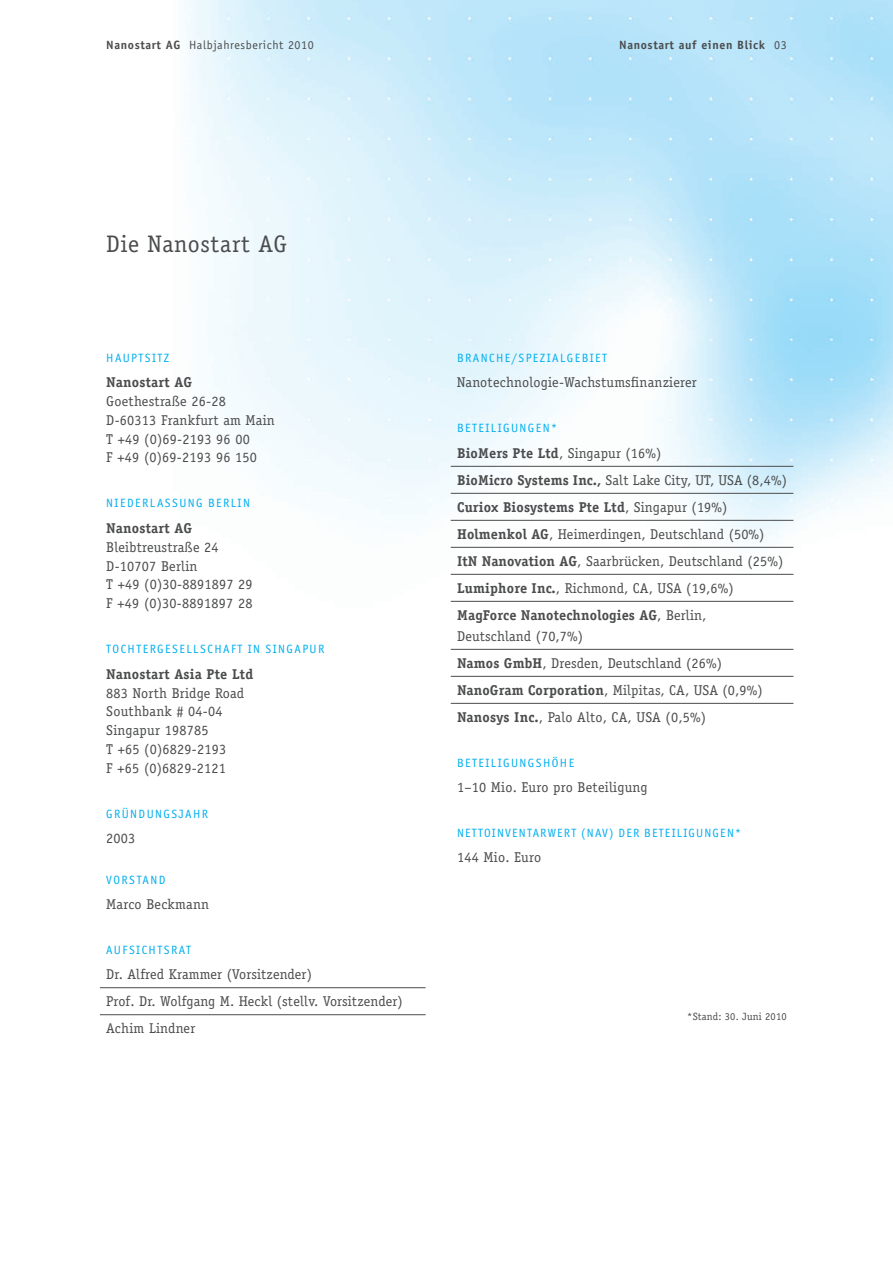
<style>
.page{position:relative;width:893px;height:1263px;background:#fff}
.page>*{position:absolute;margin:0;border:0;box-sizing:border-box;transform-origin:0 0}
.t1{font:24px "Officina Serif";letter-spacing:.03em;color:#4b4c4d}
.t2{font:14.25px/27px "Officina Serif";letter-spacing:.01em;color:#4b4c4d}
.t3{font:700 14.25px "Officina Serif";letter-spacing:.015em;color:#4b4c4d}
.t4{font:12px "Officina San ITC";letter-spacing:.12em;color:#00aeef}
.t5{font:12px "Officina San ITC";letter-spacing:.1em;color:#00aeef}
.t6{font:12px "Officina Sans";letter-spacing:.05em;color:#4b4c4d}
.t7{font:700 12px "Officina Sans";letter-spacing:.05em;color:#4b4c4d}
.t8{font:10.5px "Officina Serif";letter-spacing:.015em;color:#4b4c4d}
.s1{font-weight:700}
.s2{font-weight:400}
</style>
<div class="page">
<img style="left:185px;top:0;width:708px;height:704px">
<hr style="left:100px;top:987px;width:326px;height:1px;background:#4b4c4d">
<hr style="left:100px;top:1014px;width:326px;height:1px;background:#4b4c4d">
<hr style="left:451px;top:466px;width:342px;height:1px;background:#4b4c4d">
<hr style="left:451px;top:493px;width:342px;height:1px;background:#4b4c4d">
<hr style="left:451px;top:520px;width:342px;height:1px;background:#4b4c4d">
<hr style="left:451px;top:547px;width:342px;height:1px;background:#4b4c4d">
<hr style="left:451px;top:574px;width:342px;height:1px;background:#4b4c4d">
<hr style="left:451px;top:601px;width:342px;height:1px;background:#4b4c4d">
<hr style="left:451px;top:649px;width:342px;height:1px;background:#4b4c4d">
<hr style="left:451px;top:676px;width:342px;height:1px;background:#4b4c4d">
<hr style="left:451px;top:703px;width:342px;height:1px;background:#4b4c4d">
<p class="t6" style="left:106px;top:38px;width:209px"><span class="s1">Nanostart AG</span> Halbjahresbericht 2010</p>
<p class="t7" style="left:619px;top:38px;width:169px">Nanostart auf einen Blick <span class="s2">03</span></p>
<h1 class="t1" style="left:106px;top:230px;width:182px">Die Nanostart AG</h1>
<p class="t4" style="left:106px;top:351px;width:64px">HAUPTSITZ</p>
<p class="t3" style="left:106px;top:374px;width:87px">Nanostart AG</p>
<p class="t2" style="left:106px;top:392px;width:170px;line-height:18.8px">Goethestraße 26-28<br>D-60313 Frankfurt am Main<br>T +49 (0)69-2193 96 00<br>F +49 (0)69-2193 96 150</p>
<p class="t4" style="left:106px;top:496px;width:143px">NIEDERL ASSUNG BERL IN</p>
<p class="t3" style="left:106px;top:519px;width:87px">Nanostart AG</p>
<p class="t2" style="left:106px;top:538px;width:148px;line-height:18.8px">Bleibtreustraße 24<br>D-10707 Berlin<br>T +49 (0)30-8891897 29<br>F +49 (0)30-8891897 28</p>
<p class="t4" style="left:106px;top:642px;width:220px">TOCHTERGESEL L SCHAF T IN SINGAPUR</p>
<p class="t3" style="left:106px;top:665px;width:148px">Nanostart Asia Pte Ltd</p>
<p class="t2" style="left:106px;top:683px;width:139px;line-height:18.8px">883 North Bridge Road<br>Southbank # 04-04<br>Singapur 198785<br>T +65 (0)6829-2193<br>F +65 (0)6829-2121</p>
<p class="t4" style="left:106px;top:807px;width:103px">GRÜN DUNGSJAH R</p>
<p class="t2" style="left:106px;top:824px;width:31px">2003</p>
<p class="t4" style="left:106px;top:873px;width:61px">VORSTAN D</p>
<p class="t2" style="left:106px;top:890px;width:104px">Marco Beckmann</p>
<p class="t4" style="left:106px;top:943px;width:86px">AUF SICHTSRAT</p>
<p class="t2" style="left:106px;top:961px;width:298px">Dr. Alfred Krammer (Vorsitzender)<br>Prof. Dr. Wolfgang M. Heckl (stellv. Vorsitzender)<br>Achim Lindner</p>
<p class="t4" style="left:457px;top:351px;width:151px">BRANCH E/SPEZIAL GEBIET</p>
<p class="t2" style="left:457px;top:369px;width:241px">Nanotechnologie-Wachstumsfinanzierer</p>
<p class="t4" style="left:457px;top:421px;width:101px">BETEIL IGUNGEN *</p>
<p class="t2" style="left:457px;top:439px;width:331px"><span class="s1">BioMers Pte Ltd</span>, Singapur (16%)<br><span class="s1">BioMicro Systems Inc.,</span> Salt Lake City, UT, USA (8,4%)<br><span class="s1">Curiox Biosystems Pte Ltd</span>, Singapur (19%)<br><span class="s1">Holmenkol AG</span>, Heimerdingen, Deutschland (50%)<br><span class="s1">ItN Nanovation AG</span>, Saarbrücken, Deutschland (25%)<br><span class="s1">Lumiphore Inc.</span>, Richmond, CA, USA (19,6%)<br><span class="s1">MagForce Nanotechnologies AG</span>, Berlin,</p>
<p class="t2" style="left:457px;top:622px;width:307px">Deutschland (70,7%)<br><span class="s1">Namos GmbH</span>, Dresden, Deutschland (26%)<br><span class="s1">NanoGram Corporation</span>, Milpitas, CA, USA (0,9%)<br><span class="s1">Nanosys Inc.</span>, Palo Alto, CA, USA (0,5%)</p>
<p class="t4" style="left:457px;top:756px;width:119px">BETEIL IGUNGSHÖH E</p>
<p class="t2" style="left:457px;top:773px;width:192px">1–10 Mio. Euro pro Beteiligung</p>
<p class="t5" style="left:457px;top:826px;width:285px">NETTOINVENTARWERT (NAV) DER BETEILIGUNGEN *</p>
<p class="t2" style="left:457px;top:844px;width:86px">144 Mio. Euro</p>
<p class="t8" style="left:687px;top:1010px;width:101px">*Stand: 30. Juni 2010</p>
</div>
